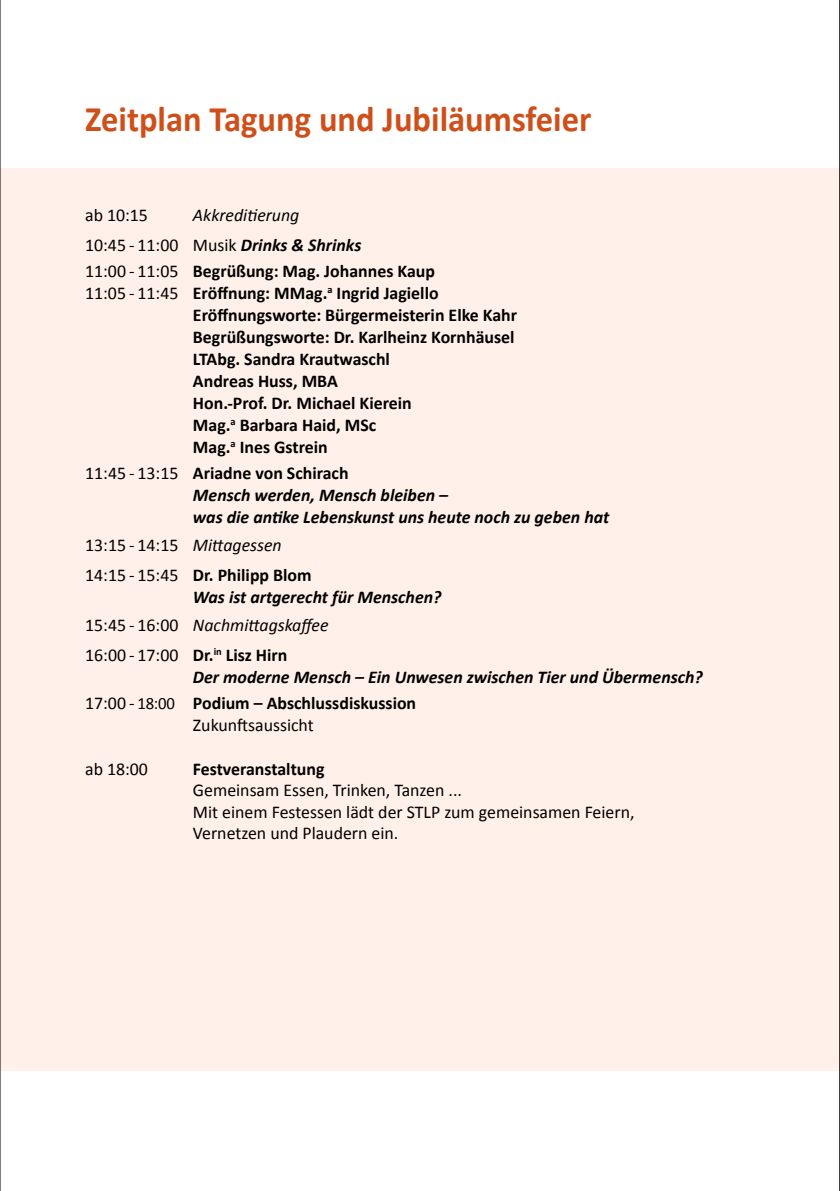
<style>
.page{position:relative;width:840px;height:1191px;background:#fff}
.page>*{position:absolute;margin:0;border:0;box-sizing:border-box;transform-origin:0 0}
.t1{font:700 36px "Calibri";color:#ce4f1a;scale:.96 1}
.t2{font:700 18px/22px "Calibri";color:#000;text-align:center}
.t3{font:italic 700 18px/22px "Calibri";color:#000}
.t4{font:18px/30px "Calibri";color:#000}
.s1{font-style:italic}
.s2{font-weight:700;font-style:italic}
.s3{font-weight:400}
.s4{font-weight:400;font-style:normal}
.s5{font-style:normal}
.s6{font-weight:700}
.s7{font-weight:400;font-size:17.2px}
</style>
<div class="page">
<div style="left:0;top:169px;width:839px;height:902px;background:#fff0e9"></div>
<hr style="left:0;top:0;width:1px;height:1191px;background:#000">
<hr style="left:838px;top:0;width:1px;height:1191px;background:#000">
<h1 class="t1" style="left:85px;top:96px;width:528px">Zeitplan Tagung und Jubiläumsfeier</h1>
<p class="t4" style="left:85px;top:200px;width:277px;text-indent:108px"><span class="s1">Akkreditierung<br></span>10:45 - 11:00 Musik <span class="s2">Drinks &amp; Shrinks</span></p>
<p class="t2" style="left:85px;top:260px;width:351px"><span class="s3">11:00 - 11:05</span> Begrüßung: Mag. Johannes Kaup</p>
<p class="t2" style="left:85px;top:282px;width:355px"><span class="s3">11:05 - 11:45</span> Eröffnung: MMag.<sup>a</sup> Ingrid Jagiello</p>
<p class="t2" style="left:193px;top:304px;width:325px">Eröffnungsworte: Bürgermeisterin Elke Kahr</p>
<p class="t2" style="left:193px;top:326px;width:323px">Begrüßungsworte: Dr. Karlheinz Kornhäusel</p>
<p class="t2" style="left:193px;top:348px;width:198px">LTAbg. Sandra Krautwaschl</p>
<p class="t2" style="left:193px;top:370px;width:146px">Andreas Huss, MBA</p>
<p class="t2" style="left:193px;top:392px;width:220px">Hon.-Prof. Dr. Michael Kierein</p>
<p class="t2" style="left:193px;top:414px;width:185px">Mag.<sup>a</sup> Barbara Haid, MSc</p>
<p class="t2" style="left:193px;top:436px;width:136px">Mag.<sup>a</sup> Ines Gstrein</p>
<p class="t3" style="left:193px;top:462px;width:417px;text-indent:-108px"><span class="s4">11:45 - 13:15</span> <span class="s5">Ariadne von Schirach<br></span>Mensch werden, Mensch bleiben –<br>was die antike Lebenskunst uns heute noch zu geben hat</p>
<p class="t4" style="left:85px;top:530px;width:228px">13:15 - 14:15 <span class="s1">Mittagessen<br></span>14:15 - 15:45 <span class="s6">Dr. Philipp Blom</span></p>
<p class="t3" style="left:85px;top:583px;width:357px;line-height:28px;text-indent:108px">Was ist artgerecht für Menschen?<br><span class="s4">15:45 - 16:00</span> <span class="s3">Nachmittagskaffee</span></p>
<p class="t3" style="left:193px;top:644px;width:511px;text-indent:-108px"><span class="s4">16:00 - 17:00</span> <span class="s5">Dr.</span><sup>in</sup> <span class="s5">Lisz Hirn<br></span>Der moderne Mensch – Ein Unwesen zwischen Tier und Übermensch?</p>
<p class="t2" style="left:85px;top:692px;width:332px"><span class="s3">17:00 -</span> <span class="s7">18:00</span> Podium – Abschlussdiskussion<br><span class="s3">Zukunftsaussicht</span></p>
<p class="t4" style="left:85px;top:753px;width:64px">ab 18:00</p>
<p class="t2" style="left:193px;top:757px;width:133px">Festveranstaltung</p>
<p class="t4" style="left:193px;top:779px;width:443px;line-height:21.6px">Gemeinsam Essen, Trinken, Tanzen ...<br>Mit einem Festessen lädt der STLP zum gemeinsamen Feiern,<br>Vernetzen und Plaudern ein.</p>
<p class="t4" style="left:85px;top:200px;width:64px">ab 10:15</p>
</div>
